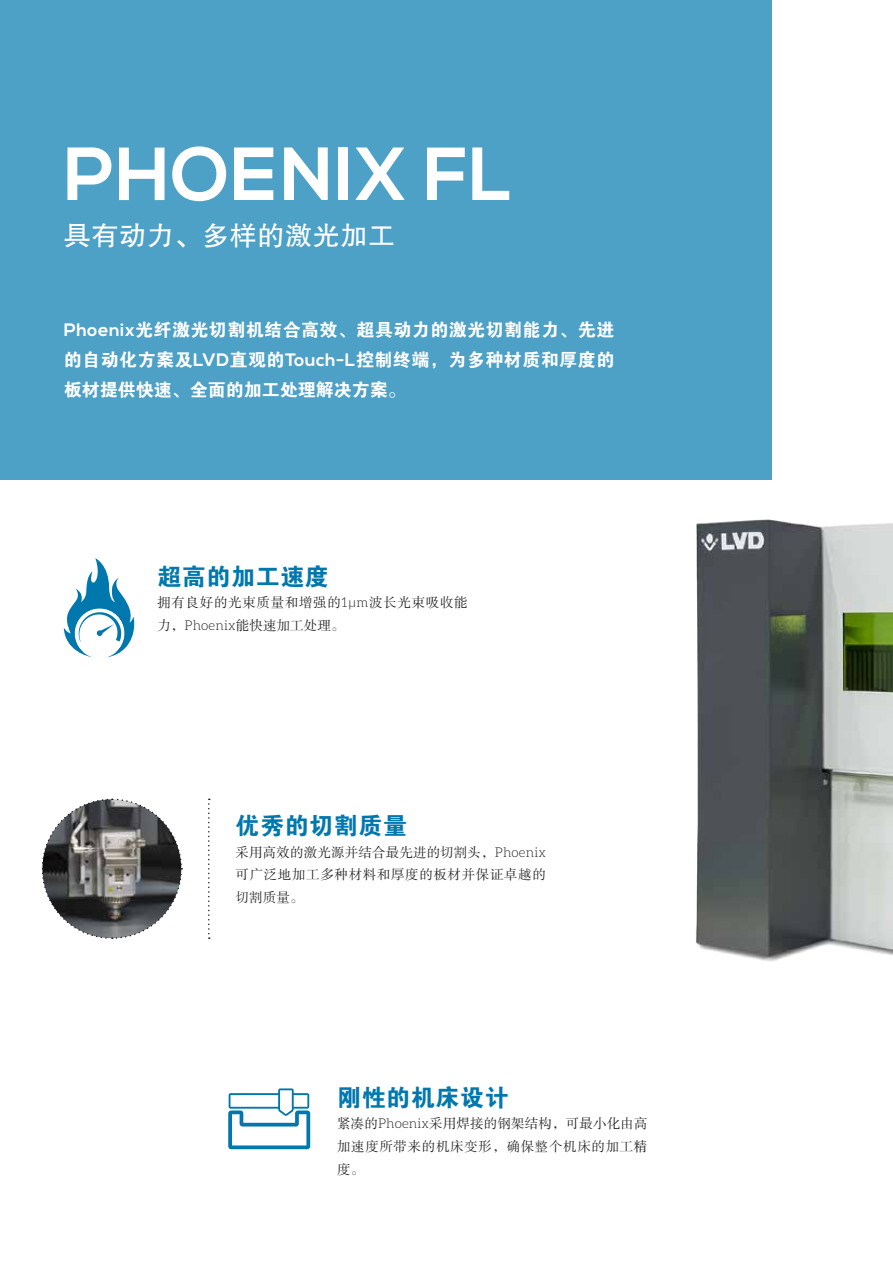
<style>
.page{position:relative;width:893px;height:1263px;background:#fff}
.page>*{position:absolute;margin:0;border:0;box-sizing:border-box;transform-origin:0 0}
.t1{font:700 75px "Nexa";letter-spacing:.01em;color:#fff}
.t2{font:27px "FZHTK GBK1 0";letter-spacing:.025em;color:#fff}
.t3{font:24px "FZDHTK GBK1 0";letter-spacing:.025em;color:#0078ae}
.t4{font:18px/30px "FZDHTK GBK1 0";letter-spacing:.025em;color:#fff;text-align:justify}
.t5{font:13.5px/22.6px "FZSSJW GB1 0";letter-spacing:.045em;color:#231f20;text-align:justify}
.s1{font-family:"Nexa";font-weight:700}
.s2{font-family:"Aleo";font-weight:300}
</style>
<div class="page">
<img style="left:696px;top:519px;width:197px;height:442px">
<div style="left:0;top:0;width:772px;height:480px;background:#4da0c6"></div>
<svg style="left:64px;top:558px;width:70px;height:99px"></svg>
<svg style="left:41px;top:798px;width:142px;height:141px"></svg>
<svg style="left:208px;top:798px;width:2px;height:141px"></svg>
<svg style="left:228px;top:1088px;width:82px;height:61px"></svg>
<h1 class="t1" style="left:64px;top:131px;width:450px">PHOENIX FL</h1>
<h2 class="t2" style="left:64px;top:221px;width:333px">具有动力、多样的激光加工</h2>
<h3 class="t4" style="left:64px;top:315px;width:552px"><span class="s1">Phoenix</span>光纤激光切割机结合高效、超具动力的激光切割能力、先进的自动化方案及<span class="s1">LVD</span>直观的<span class="s1">Touch-L</span>控制终端，为多种材质和厚度的板材提供快速、全面的加工处理解决方案。</h3>
<h3 class="t3" style="left:157px;top:563px;width:173px">超高的加工速度</h3>
<p class="t5" style="left:157px;top:592px;width:312px">拥有良好的光束质量和增强的<span class="s2">1μm</span>波长光束吸收能力，<span class="s2">Phoenix</span>能快速加工处理。</p>
<h3 class="t3" style="left:236px;top:812px;width:173px">优秀的切割质量</h3>
<p class="t5" style="left:236px;top:841px;width:312px">采用高效的激光源并结合最先进的切割头，<span class="s2">Phoenix</span>可广泛地加工多种材料和厚度的板材并保证卓越的切割质量。</p>
<h3 class="t3" style="left:337px;top:1084px;width:173px">刚性的机床设计</h3>
<p class="t5" style="left:337px;top:1113px;width:312px">紧凑的<span class="s2">Phoenix</span>采用焊接的钢架结构，可最小化由高加速度所带来的机床变形，确保整个机床的加工精度。</p>
</div>
